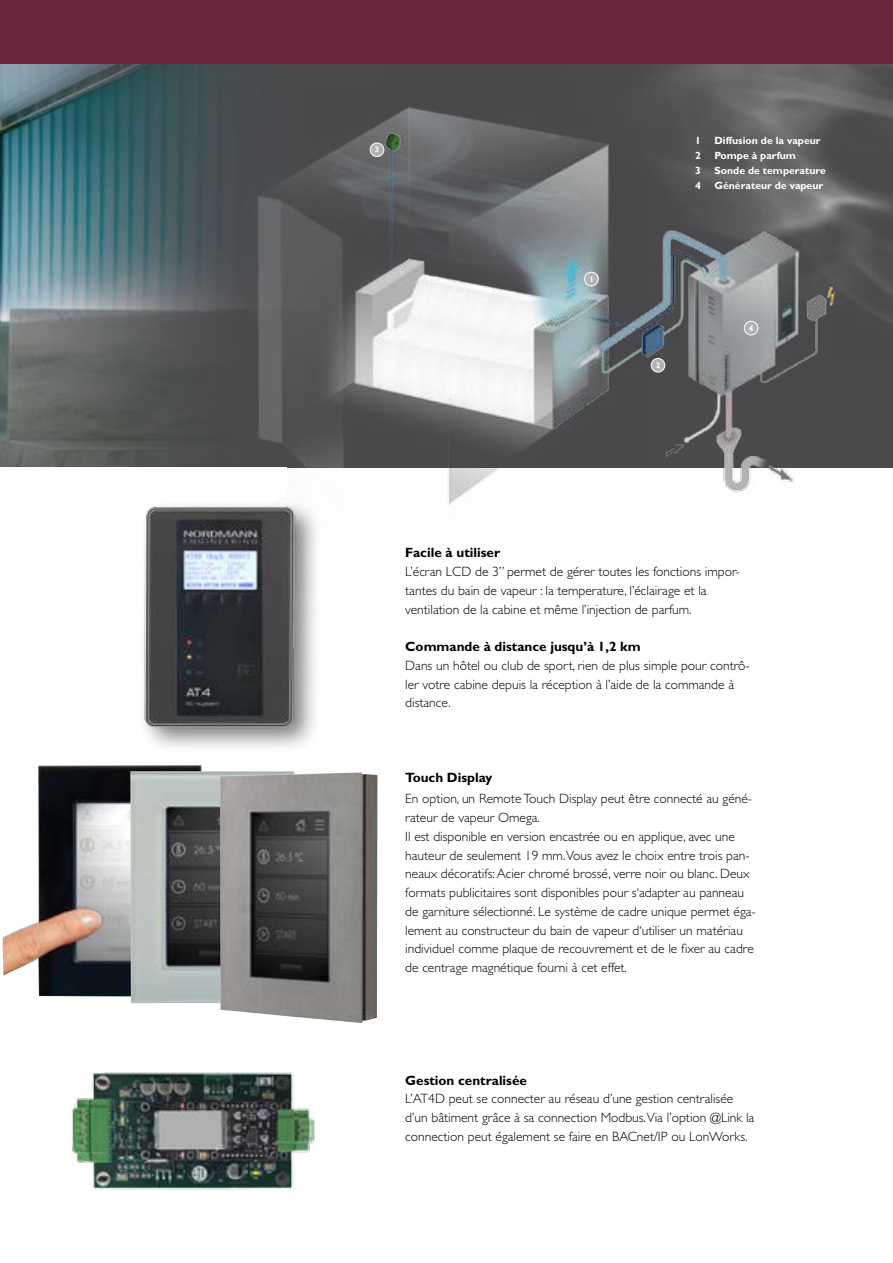
<style>
.page{position:relative;width:893px;height:1263px;background:#fff}
.page>*{position:absolute;margin:0;border:0;box-sizing:border-box;transform-origin:0 0}
.t1{font:300 13.5px/18.8px "Gill Sans Std";color:#000}
.t2{font:700 13.5px "Gill Sans Std";color:#000}
.t3{font:700 10.5px "Gill Sans Std";color:#fff}
.t4{font:700 8.1px "Gill Sans Std";color:#fff}
</style>
<div class="page">
<img style="left:0;top:64px;width:378px;height:403px">
<img style="left:72px;top:1072px;width:243px;height:118px">
<div style="left:138px;top:500px;width:184px;height:255px;background:#000;opacity:.5"></div>
<img style="left:138px;top:500px;width:166px;height:237px">
<img style="left:378px;top:64px;width:515px;height:19px">
<div style="left:0;top:0;width:893px;height:64px;background:#6c2841"></div>
<img style="left:217px;top:83px;width:676px;height:445px">
<div style="left:585px;top:272px;width:13px;height:14px;background:#b1b3b4;border-radius:50%"></div>
<div style="left:584px;top:272px;width:14px;height:14px;border:1px solid #fff;border-radius:50%"></div>
<div style="left:651px;top:358px;width:14px;height:14px;background:#b1b3b4;border-radius:50%"></div>
<div style="left:651px;top:358px;width:14px;height:14px;border:1px solid #fff;border-radius:50%"></div>
<div style="left:744px;top:321px;width:14px;height:14px;background:#b1b3b4;border-radius:50%"></div>
<div style="left:744px;top:321px;width:14px;height:14px;border:1px solid #fff;border-radius:50%"></div>
<div style="left:370px;top:143px;width:14px;height:14px;background:#b1b3b4;border-radius:50%"></div>
<div style="left:370px;top:143px;width:14px;height:14px;border:1px solid #fff;border-radius:50%"></div>
<img style="left:3px;top:765px;width:199px;height:232px">
<img style="left:130px;top:771px;width:164px;height:232px">
<img style="left:220px;top:772px;width:157px;height:251px">
<p class="t4" style="left:375px;top:145px;width:6px">3</p>
<p class="t4" style="left:589px;top:274px;width:6px">1</p>
<p class="t3" style="left:695px;top:134px;width:7px">1</p>
<p class="t3" style="left:714px;top:134px;width:108px">Diffusion de la vapeur</p>
<p class="t3" style="left:695px;top:149px;width:7px">2</p>
<p class="t3" style="left:714px;top:149px;width:83px">Pompe à parfum</p>
<p class="t3" style="left:695px;top:164px;width:7px">3</p>
<p class="t3" style="left:714px;top:164px;width:113px">Sonde de temperature</p>
<p class="t3" style="left:695px;top:179px;width:7px">4</p>
<p class="t3" style="left:714px;top:179px;width:110px">Générateur de vapeur</p>
<p class="t4" style="left:656px;top:360px;width:6px">2</p>
<p class="t4" style="left:749px;top:323px;width:6px">4</p>
<p class="t2" style="left:405px;top:545px;width:96px">Facile à utiliser</p>
<p class="t1" style="left:405px;top:562px;width:336px">L’écran LCD de 3” permet de gérer toutes les fonctions impor&shy;tantes du bain de vapeur : la temperature, l’éclairage et la ventilation de la cabine et même l’injection de parfum.</p>
<p class="t2" style="left:405px;top:639px;width:237px">Commande à distance jusqu’à 1,2 km</p>
<p class="t1" style="left:405px;top:656px;width:346px">Dans un hôtel ou club de sport, rien de plus simple pour contrô&shy;ler votre cabine depuis la réception à l’aide de la commande à distance.</p>
<p class="t2" style="left:405px;top:770px;width:89px">Touch Display</p>
<p class="t1" style="left:405px;top:790px;width:352px">En option, un Remote Touch Display peut être connecté au géné&shy;rateur de vapeur Omega.<br>Il est disponible en version encastrée ou en applique, avec une hauteur de seulement 19 mm.Vous avez le choix entre trois pan&shy;neaux décoratifs: Acier chromé brossé, verre noir ou blanc. Deux formats publicitaires sont disponibles pour s‘adapter au panneau de garniture sélectionné. Le système de cadre unique permet éga&shy;lement au constructeur du bain de vapeur d‘utiliser un matériau individuel comme plaque de recouvrement et de le fixer au cadre de centrage magnétique fourni à cet effet.</p>
<p class="t2" style="left:405px;top:1072px;width:123px">Gestion centralisée</p>
<p class="t1" style="left:405px;top:1090px;width:351px">L’AT4D peut se connecter au réseau d’une gestion centralisée d’un bâtiment grâce à sa connection Modbus.Via l’option @Link la connection peut également se faire en BACnet/IP ou LonWorks.</p>
</div>
